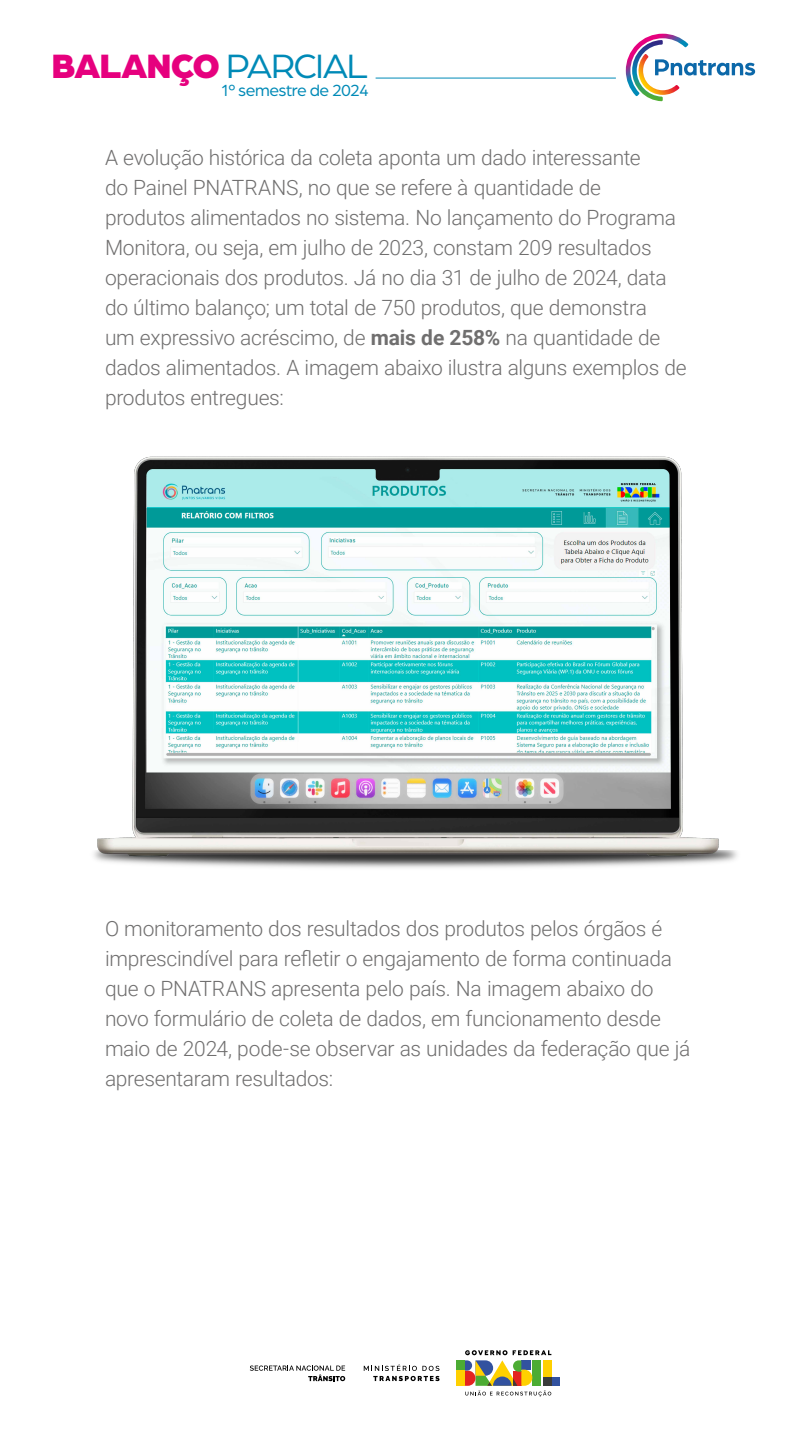
<style>
.page{position:relative;width:810px;height:1440px;background:#fff}
.page>*{position:absolute;margin:0;border:0;box-sizing:border-box;transform-origin:0 0}
.t1{font:900 36px "Arboria";letter-spacing:-.03em;color:#e6007e}
.t2{font:300 21px/30px "Roboto";letter-spacing:-.015em;color:#706f6f}
.t3{font:17.17px "Arboria";letter-spacing:-.035em;color:#008ab7}
.s1{font-weight:400;color:#008ab7}
.s2{font-weight:700}
</style>
<div class="page">
<svg style="left:626px;top:34px;width:129px;height:67px"></svg>
<hr style="left:376px;top:78px;width:240px;height:1px;background:#008ab7">
<div style="left:551px;top:1377px;width:9px;height:9px;background:#32529f"></div>
<svg style="left:456px;top:1350px;width:95px;height:46px"></svg>
<svg style="left:364px;top:1364px;width:76px;height:17px"></svg>
<svg style="left:250px;top:1366px;width:95px;height:15px"></svg>
<img style="left:93px;top:456px;width:644px;height:412px">
<h1 class="t1" style="left:52px;top:40px;width:319px">BALANÇO <span class="s1">PARCIAL</span></h1>
<p class="t3" style="left:221px;top:79px;width:149px">1º semestre de 2024</p>
<p class="t2" style="left:105px;top:141px;width:583px">A evolução histórica da coleta aponta um dado interessante<br>do Painel PNATRANS, no que se refere à quantidade de<br>produtos alimentados no sistema. No lançamento do Programa Monitora, ou seja, em julho de 2023, constam 209 resultados operacionais dos produtos. Já no dia 31 de julho de 2024, data do último balanço; um total de 750 produtos, que demonstra<br>um expressivo acréscimo, de <span class="s2">mais de 258%</span> na quantidade de dados alimentados. A imagem abaixo ilustra alguns exemplos de produtos entregues:</p>
<p class="t2" style="left:105px;top:912px;width:587px">O monitoramento dos resultados dos produtos pelos órgãos é imprescindível para refletir o engajamento de forma continuada que o PNATRANS apresenta pelo país. Na imagem abaixo do novo formulário de coleta de dados, em funcionamento desde maio de 2024, pode-se observar as unidades da federação que já apresentaram resultados:</p>
</div>
